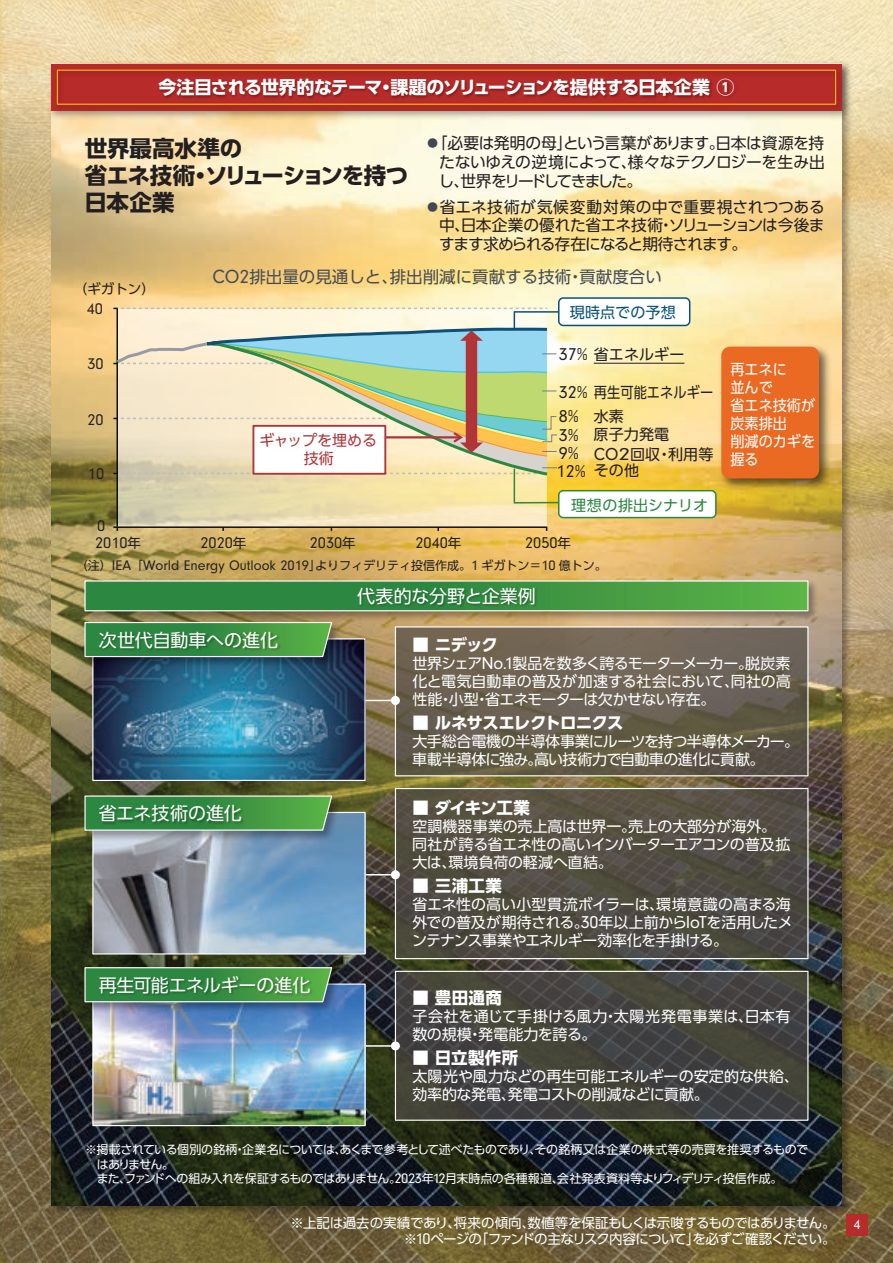
<style>
.page{position:relative;width:893px;height:1263px;background:#fff}
.page>*{position:absolute;margin:0;border:0;box-sizing:border-box;transform-origin:0 0}
.t1{font:700 22.5px/27px "UD Shin Go Pro";letter-spacing:-.02em;color:#231f20}
.t2{font:18px "UD Shin Go Pro";letter-spacing:-.01em;color:#fff}
.t3{font:700 18px "UD Shin Go Pro";letter-spacing:-.055em;color:#fff}
.t4{font:18px "Neuzeit Gro";color:#231f20}
.t5{font:16.5px "UD Shin Go Pro";color:#454d56}
.t6{font:700 16.5px "UD Shin Go Pro";letter-spacing:-.02em;color:#fff}
.t7{font:700 16.5px "UD Shin Go Pro";letter-spacing:-.05em;color:#fff}
.t8{font:16.2px "Neuzeit Gro";color:#231f20}
.t9{font:15.75px/18.9px "UD Shin Go Pro";letter-spacing:-.05em;color:#231f20;text-align:justify}
.t10{font:15px/18px "UD Shin Go Pro";letter-spacing:-.015em;color:#fff}
.t11{font:15px/18px "UD Shin Go Pro";letter-spacing:-.035em;color:#fff}
.t12{font:15px/18px "UD Shin Go Pro";letter-spacing:.01em;color:#fff}
.t13{font:15px/19.8px "UD Shin Go Pro";letter-spacing:.01em;color:#231f20}
.t14{font:15px/18px "UD Shin Go Pro";letter-spacing:-.015em;color:#fff;scale:.94 1}
.t15{font:15px "UD Shin Go Pro";letter-spacing:.01em;color:#231f20;scale:.88 1}
.t16{font:15px/18.5px "UD Shin Go Pro";color:#af3539;text-align:center}
.t17{font:15px "UD Shin Go Pro";color:#2c8740}
.t18{font:15px "UD Shin Go Pro";letter-spacing:.01em;color:#06517c}
.t19{font:14.4px "Neuzeit Gro";color:#231f20}
.t20{font:13.5px/16.2px "UD Shin Go Pro";letter-spacing:-.045em;color:#fff}
.t21{font:13.5px "UD Shin Go Pro";color:#231f20}
.t22{font:12px/14.4px "UD Shin Go Pro";letter-spacing:-.04em;color:#fff}
.s1{color:#404855}
.s2{font-family:"Neuzeit Gro";font-size:19.8px}
.s3{font-family:"Neuzeit Gro";font-size:18px}
.s4{font-family:"UD Shin Go Pro";font-size:15px}
.s5{font-family:"UD Shin Go Pro";font-size:13.5px}
.s6{font-family:"UD Shin Go Pro";font-size:12px}
.s7{font-family:"Neuzeit Gro";font-size:14.4px}
.s8{font-family:"Neuzeit Gro";font-size:16.2px}
</style>
<div class="page">
<img style="left:0;top:0;width:893px;height:1263px">
<img style="left:0;top:43px;width:893px;height:1194px">
<img style="left:51px;top:123px;width:791px;height:1082px">
<svg style="left:118px;top:474px;width:429px;height:52px;background:#ebddaf"></svg>
<hr style="left:117px;top:526px;width:430px;height:2px;background:#0f1013">
<svg style="left:113px;top:526px;width:5px;height:5px"></svg>
<hr style="left:116px;top:308px;width:2px;height:218px;background:#0f1013">
<hr style="left:515px;top:502px;width:45px;height:1px;background:#2c8740">
<hr style="left:514px;top:469px;width:1px;height:34px;background:#2c8740">
<div style="left:559px;top:298px;width:131px;height:27px;background:#fff;border-radius:5px"></div>
<div style="left:558px;top:297px;width:132px;height:29px;border:1px solid #06517c;border-radius:5px"></div>
<hr style="left:594px;top:363px;width:90px;height:1px;background:#231f20">
<div style="left:559px;top:491px;width:157px;height:27px;background:#fff;border-radius:4px"></div>
<div style="left:558px;top:490px;width:159px;height:28px;border:1px solid #2c8740;border-radius:4px"></div>
<svg style="left:113px;top:308px;width:445px;height:166px;background:#d3d8b9"></svg>
<div style="left:254px;top:426px;width:131px;height:48px;background:#fff"></div>
<div style="left:252px;top:425px;width:134px;height:50px;border:2px solid #af3539"></div>
<img style="left:715px;top:340px;width:119px;height:153px">
<div style="left:721px;top:347px;width:98px;height:131px;background:#eb6a23;border-radius:9px"></div>
<img style="left:45px;top:58px;width:809px;height:65px">
<div style="left:51px;top:64px;width:791px;height:47px;background:#b72b2a"></div>
<img style="left:53px;top:65px;width:792px;height:49px">
<div style="left:57px;top:70px;width:779px;height:35px;border:1px solid #fbbf12"></div>
<img style="left:157px;top:77px;width:582px;height:28px">
<img style="left:94px;top:640px;width:270px;height:139px">
<div style="left:92px;top:638px;width:274px;height:143px;border:1px solid #fff"></div>
<img style="left:80px;top:625px;width:266px;height:46px">
<svg style="left:84px;top:625px;width:249px;height:33px;background:#4a984b"></svg>
<img style="left:97px;top:629px;width:185px;height:29px">
<img style="left:94px;top:814px;width:270px;height:138px">
<div style="left:92px;top:812px;width:274px;height:142px;border:1px solid #fff"></div>
<img style="left:80px;top:791px;width:266px;height:53px">
<svg style="left:84px;top:795px;width:249px;height:36px;background:#56a056"></svg>
<img style="left:97px;top:803px;width:149px;height:28px">
<img style="left:94px;top:985px;width:270px;height:139px">
<div style="left:92px;top:983px;width:274px;height:143px;border:1px solid #fff"></div>
<img style="left:80px;top:962px;width:266px;height:54px">
<svg style="left:84px;top:966px;width:249px;height:37px;background:#54955b"></svg>
<img style="left:97px;top:974px;width:218px;height:29px">
<svg style="left:397px;top:628px;width:409px;height:146px;background:#685e4e"></svg>
<div style="left:395px;top:626px;width:413px;height:150px;border:1px solid #fff"></div>
<svg style="left:366px;top:700px;width:25px;height:1px"></svg>
<div style="left:391px;top:696px;width:9px;height:9px;background:#fff;border-radius:50%"></div>
<svg style="left:397px;top:790px;width:409px;height:167px;background:#514c42"></svg>
<div style="left:395px;top:788px;width:413px;height:171px;border:1px solid #fff"></div>
<svg style="left:366px;top:874px;width:25px;height:1px"></svg>
<div style="left:391px;top:870px;width:9px;height:9px;background:#fff;border-radius:50%"></div>
<svg style="left:397px;top:973px;width:409px;height:146px;background:#43433e"></svg>
<div style="left:395px;top:971px;width:413px;height:150px;border:1px solid #fff"></div>
<hr style="left:366px;top:1045px;width:29px;height:2px;background:#fff">
<div style="left:391px;top:1041px;width:9px;height:9px;background:#fff;border-radius:50%"></div>
<img style="left:80px;top:575px;width:742px;height:50px">
<div style="left:85px;top:581px;width:723px;height:30px;background:linear-gradient(to right,#207b3e,#53aa45)"></div>
<div style="left:84px;top:580px;width:724px;height:31px;border:1px solid #fff"></div>
<img style="left:356px;top:585px;width:184px;height:28px">
<div style="left:846px;top:1214px;width:22px;height:21px;background:#b72b2a"></div>
<p class="t3" style="left:158px;top:73px;width:577px">今注目される世界的なテーマ・課題のソリューションを提供する日本企業 ①</p>
<h1 class="t1" style="left:85px;top:134px;width:325px">世界最高水準の<br>省エネ技術・ソリューションを持つ日本企業</h1>
<p class="t9" style="left:439px;top:134px;width:388px;text-indent:-14px"><span class="s1">●</span>「必要は発明の母」という言葉があります。日本は資源を持たないゆえの逆境によって、様々なテクノロジーを生み出し、世界をリードしてきました。</p>
<p class="t9" style="left:439px;top:197px;width:387px;text-indent:-14px"><span class="s1">●</span>省エネ技術が気候変動対策の中で重要視されつつある中、日本企業の優れた省エネ技術・ソリューションは今後ますます求められる存在になると期待されます。</p>
<p class="t21" style="left:74px;top:277px;width:83px">（ギガトン）</p>
<p class="t8" style="left:87px;top:300px;width:18px">40</p>
<p class="t8" style="left:87px;top:355px;width:18px">30</p>
<p class="t8" style="left:87px;top:411px;width:18px">20</p>
<p class="t8" style="left:88px;top:465px;width:18px">10</p>
<p class="t8" style="left:97px;top:517px;width:10px">0</p>
<p class="t5" style="left:212px;top:264px;width:451px"><span class="s2">CO2</span>排出量の見通しと、排出削減に貢献する技術・貢献度合い</p>
<p class="t16" style="left:260px;top:430px;width:119px">ギャップを埋める技術</p>
<p class="t18" style="left:570px;top:300px;width:107px">現時点での予想</p>
<p class="t13" style="left:559px;top:344px;width:127px"><span class="s3">37%</span> 省エネルギー</p>
<p class="t15" style="left:559px;top:381px;width:177px"><span class="s3">32%</span> 再生可能エネルギー</p>
<p class="t4" style="left:559px;top:406px;width:67px">8% <span class="s4">水素</span></p>
<p class="t13" style="left:559px;top:424px;width:156px"><span class="s3">3%</span> 原子力発電<br><span class="s3">9% CO2</span>回収・利用等</p>
<p class="t4" style="left:557px;top:462px;width:31px">12%</p>
<p class="t17" style="left:571px;top:493px;width:138px">理想の排出シナリオ</p>
<p class="t13" style="left:594px;top:460px;width:47px">その他</p>
<p class="t8" style="left:95px;top:534px;width:47px">2010<span class="s5">年</span></p>
<p class="t8" style="left:200px;top:534px;width:47px">2020<span class="s5">年</span></p>
<p class="t8" style="left:310px;top:534px;width:47px">2030<span class="s5">年</span></p>
<p class="t8" style="left:415px;top:534px;width:47px">2040<span class="s5">年</span></p>
<p class="t8" style="left:525px;top:534px;width:47px">2050<span class="s5">年</span></p>
<p class="t19" style="left:76px;top:557px;width:532px"><span class="s6">（注）</span>IEA<span class="s6">「</span>World Energy Outlook 2019<span class="s6">」よりフィデリティ投信作成。</span>1 <span class="s6">ギガトン＝</span>10 <span class="s6">億トン。</span></p>
<p class="t14" style="left:730px;top:360px;width:92px">再エネに<br>並んで<br>省エネ技術が炭素排出<br>削減のカギを握る</p>
<p class="t2" style="left:99px;top:625px;width:181px">次世代自動車への進化</p>
<p class="t2" style="left:99px;top:799px;width:145px">省エネ技術の進化</p>
<p class="t2" style="left:99px;top:970px;width:213px">再生可能エネルギーの進化</p>
<p class="t2" style="left:357px;top:581px;width:180px">代表的な分野と企業例</p>
<p class="t6" style="left:412px;top:631px;width:87px">■ ニデック</p>
<p class="t10" style="left:412px;top:653px;width:380px;text-align:justify">世界シェア<span class="s3">No.1</span>製品を数多く誇るモーターメーカー。脱炭素化と電気自動車の普及が加速する社会において、同社の高性能・小型・省エネモーターは欠かせない存在。</p>
<p class="t7" style="left:412px;top:709px;width:213px">■ ルネサスエレクトロニクス</p>
<p class="t11" style="left:412px;top:731px;width:388px">大手総合電機の半導体事業にルーツを持つ半導体メーカー。車載半導体に強み。高い技術力で自動車の進化に貢献。</p>
<p class="t6" style="left:412px;top:794px;width:119px">■ ダイキン工業</p>
<p class="t10" style="left:412px;top:816px;width:380px">空調機器事業の売上高は世界一。売上の大部分が海外。同社が誇る省エネ性の高いインバーターエアコンの普及拡大は、環境負荷の軽減へ直結。</p>
<p class="t6" style="left:412px;top:872px;width:91px">■ 三浦工業</p>
<p class="t10" style="left:412px;top:895px;width:382px">省エネ性の高い小型貫流ボイラーは、環境意識の高まる海外での普及が期待される。<span class="s3">30</span>年以上前から<span class="s3">IoT</span>を活用したメンテナンス事業やエネルギー効率化を手掛ける。</p>
<p class="t6" style="left:412px;top:984px;width:91px">■ 豊田通商</p>
<p class="t12" style="left:412px;top:1007px;width:380px">子会社を通じて手掛ける風力・太陽光発電事業は、日本有数の規模・発電能力を誇る。</p>
<p class="t6" style="left:412px;top:1044px;width:107px">■ 日立製作所</p>
<p class="t10" style="left:412px;top:1067px;width:388px">太陽光や風力などの再生可能エネルギーの安定的な供給、効率的な発電、発電コストの削減などに貢献。</p>
<p class="t22" style="left:97px;top:1142px;width:713px;text-indent:-12px">※掲載されている個別の銘柄・企業名については、あくまで参考として述べたものであり、その銘柄又は企業の株式等の売買を推奨するものではありません。<br>また、ファンドへの組み入れを保証するものではありません。<span class="s7">2023</span>年<span class="s7">12</span>月末時点の各種報道、会社発表資料等よりフィデリティ投信作成。</p>
<p class="t20" style="left:404px;top:1214px;width:458px;text-indent:-113px">※上記は過去の実績であり、将来の傾向、数値等を保証もしくは示唆するものではありません。 <span class="s7">4 </span>※<span class="s8">10</span>ページの「ファンドの主なリスク内容について」を必ずご確認ください。</p>
</div>
